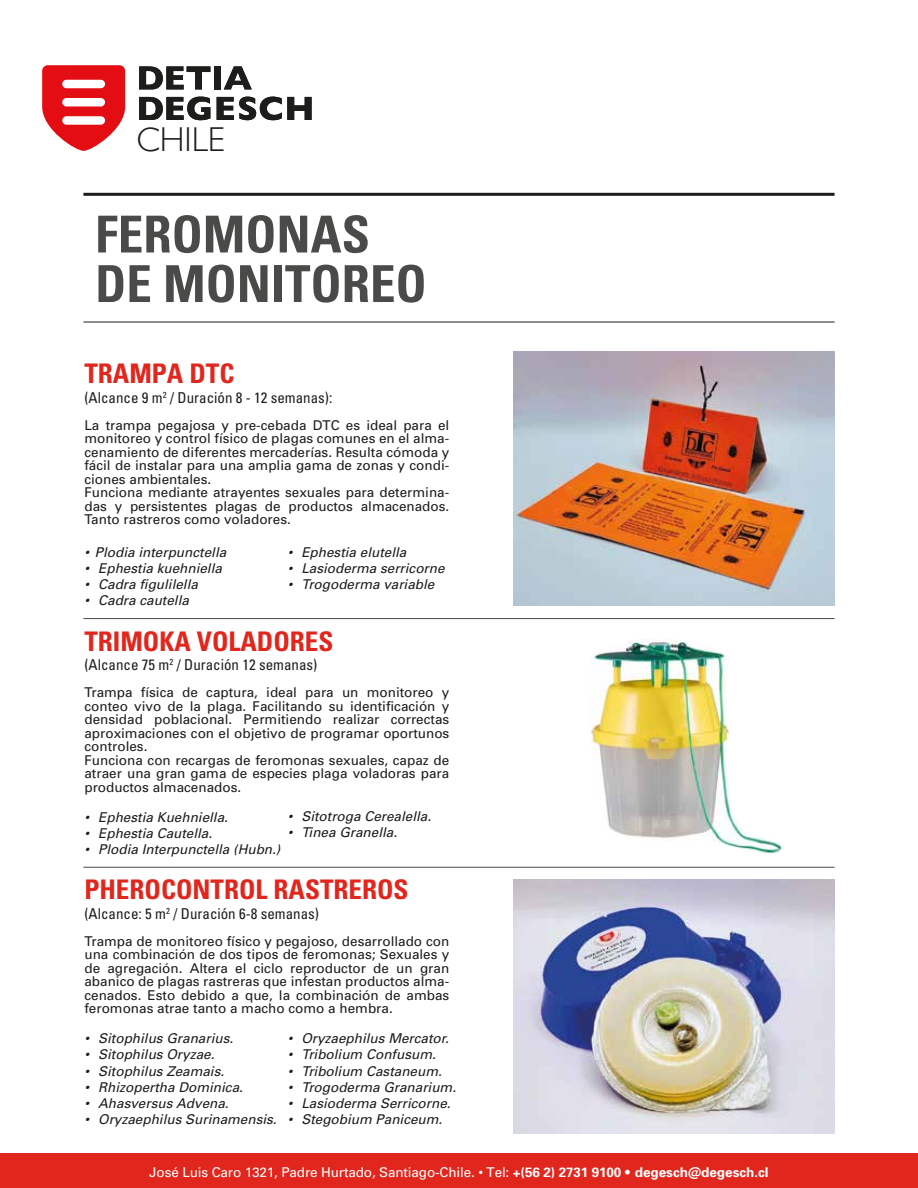
<style>
.page{position:relative;width:918px;height:1188px;background:#fff}
.page>*{position:absolute;margin:0;border:0;box-sizing:border-box;transform-origin:0 0}
.t1{font:700 condensed 51px/49.5px "Univers";color:#4a4a49}
.t2{font:300 34.5px "Gill Sans";color:#1d1d1b}
.t3{font:700 condensed 27px "Univers";color:#e1261d}
.t4{font:condensed 15px "Univers";color:#1d1d1b}
.t5{font:13.5px/13.5px "Univers";color:#1d1d1b}
.t6{font:italic 13.5px "Univers";color:#1d1d1b}
.t7{font:13.5px "Univers";letter-spacing:-.01em;color:#fff}
.s1{font-weight:700}
.s2{font-weight:300}
</style>
<div class="page">
<hr style="left:83px;top:322px;width:752px;height:1px;background:#1d1d1b">
<hr style="left:83px;top:618px;width:752px;height:1px;background:#4a4a49">
<hr style="left:83px;top:867px;width:752px;height:1px;background:#4a4a49">
<hr style="left:83px;top:193px;width:752px;height:3px;background:#1d1d1b">
<img style="left:591px;top:639px;width:191px;height:215px">
<div style="left:0;top:1154px;width:918px;height:34px;background:#e1261d"></div>
<svg style="left:139px;top:66px;width:71px;height:23px"></svg>
<div style="left:214px;top:66px;width:7px;height:23px;background:#1d1d1b"></div>
<svg style="left:224px;top:66px;width:28px;height:23px"></svg>
<svg style="left:139px;top:97px;width:71px;height:23px"></svg>
<svg style="left:217px;top:97px;width:95px;height:23px"></svg>
<svg style="left:42px;top:65px;width:83px;height:86px"></svg>
<div style="left:62px;top:98px;width:43px;height:8px;background:#fff;border-radius:4px"></div>
<div style="left:62px;top:116px;width:43px;height:9px;background:#fff;border-radius:4px"></div>
<div style="left:62px;top:80px;width:43px;height:8px;background:#fff;border-radius:4px"></div>
<img style="left:514px;top:351px;width:321px;height:255px">
<img style="left:514px;top:880px;width:320px;height:254px">
<h2 class="t2" style="left:136px;top:112px;width:90px">CHILE</h2>
<h1 class="t1" style="left:95px;top:209px;width:333px">FEROMONAS<br>DE MONITOREO</h1>
<h3 class="t3" style="left:84px;top:357px;width:152px">TRAMPA DTC</h3>
<p class="t4" style="left:84px;top:388px;width:249px">(Alcance 9 m<sup>2</sup> / Duración 8 - 12 semanas):</p>
<p class="t5" style="left:84px;top:419px;width:366px">La trampa pegajosa y pre-cebada DTC es ideal para el monitoreo y control físico de plagas comunes en el alma&shy;cenamiento de diferentes mercaderías. Resulta cómoda y fácil de instalar para una amplia gama de zonas y condi&shy;ciones ambientales.<br>Funciona mediante atrayentes sexuales para determina&shy;das y persistentes plagas de productos almacenados.<br>Tanto rastreros como voladores.</p>
<p class="t6" style="left:84px;top:544px;width:143px">• Plodia interpunctella</p>
<p class="t6" style="left:84px;top:560px;width:139px">• Ephestia kuehniella</p>
<p class="t6" style="left:84px;top:577px;width:115px">• Cadra figulilella</p>
<p class="t6" style="left:84px;top:593px;width:106px">• Cadra cautella</p>
<p class="t6" style="left:288px;top:544px;width:120px">• Ephestia elutella</p>
<p class="t6" style="left:288px;top:560px;width:158px">• Lasioderma serricorne</p>
<p class="t6" style="left:288px;top:577px;width:148px">• Trogoderma variable</p>
<h3 class="t3" style="left:84px;top:625px;width:251px">TRIMOKA VOLADORES</h3>
<p class="t4" style="left:84px;top:655px;width:234px">(Alcance 75 m<sup>2</sup> / Duración 12 semanas)</p>
<p class="t5" style="left:84px;top:686px;width:366px">Trampa física de captura, ideal para un monitoreo y conteo vivo de la plaga. Facilitando su identificación y densidad poblacional. Permitiendo realizar correctas aproximaciones con el objetivo de programar oportunos controles.<br>Funciona con recargas de feromonas sexuales, capaz de atraer una gran gama de especies plaga voladoras para productos almacenados.</p>
<p class="t6" style="left:84px;top:809px;width:145px">• Ephestia Kuehniella.</p>
<p class="t6" style="left:84px;top:825px;width:129px">• Ephestia Cautella.</p>
<p class="t6" style="left:84px;top:841px;width:197px">• Plodia Interpunctella (Hubn.)</p>
<p class="t6" style="left:288px;top:808px;width:145px">• Sitotroga Cerealella.</p>
<p class="t6" style="left:288px;top:824px;width:111px">• Tinea Granella.</p>
<h3 class="t3" style="left:84px;top:873px;width:326px">PHEROCONTROL RASTREROS</h3>
<p class="t4" style="left:84px;top:904px;width:236px">(Alcance: 5 m<sup>2</sup> / Duración 6-8 semanas)</p>
<p class="t5" style="left:84px;top:935px;width:366px;text-align:justify">Trampa de monitoreo físico y pegajoso, desarrollado con una combinación de dos tipos de feromonas; Sexuales y de agregación. Altera el ciclo reproductor de un gran abanico de plagas rastreras que infestan productos alma&shy;cenados. Esto debido a que, la combinación de ambas feromonas atrae tanto a macho como a hembra.</p>
<p class="t6" style="left:84px;top:1031px;width:150px">• Sitophilus Granarius.</p>
<p class="t6" style="left:84px;top:1047px;width:131px">• Sitophilus Oryzae.</p>
<p class="t6" style="left:84px;top:1063px;width:141px">• Sitophilus Zeamais.</p>
<p class="t6" style="left:84px;top:1079px;width:160px">• Rhizopertha Dominica.</p>
<p class="t6" style="left:84px;top:1095px;width:146px">• Ahasversus Advena.</p>
<p class="t6" style="left:84px;top:1112px;width:194px">• Oryzaephilus Surinamensis.</p>
<p class="t6" style="left:288px;top:1031px;width:163px">• Oryzaephilus Mercator.</p>
<p class="t6" style="left:288px;top:1047px;width:150px">• Tribolium Confusum.</p>
<p class="t6" style="left:288px;top:1063px;width:156px">• Tribolium Castaneum.</p>
<p class="t6" style="left:288px;top:1079px;width:170px">• Trogoderma Granarium.</p>
<p class="t6" style="left:288px;top:1095px;width:164px">• Lasioderma Serricorne.</p>
<p class="t6" style="left:288px;top:1112px;width:156px">• Stegobium Paniceum.</p>
<p class="t7" style="left:149px;top:1164px;width:621px">José Luis Caro 1321, Padre Hurtado, Santiago-Chile. • Tel: <span class="s1">+(56 2) 2731 9100</span> <span class="s2">•</span> <span class="s1">degesch@degesch.cl</span></p>
</div>
